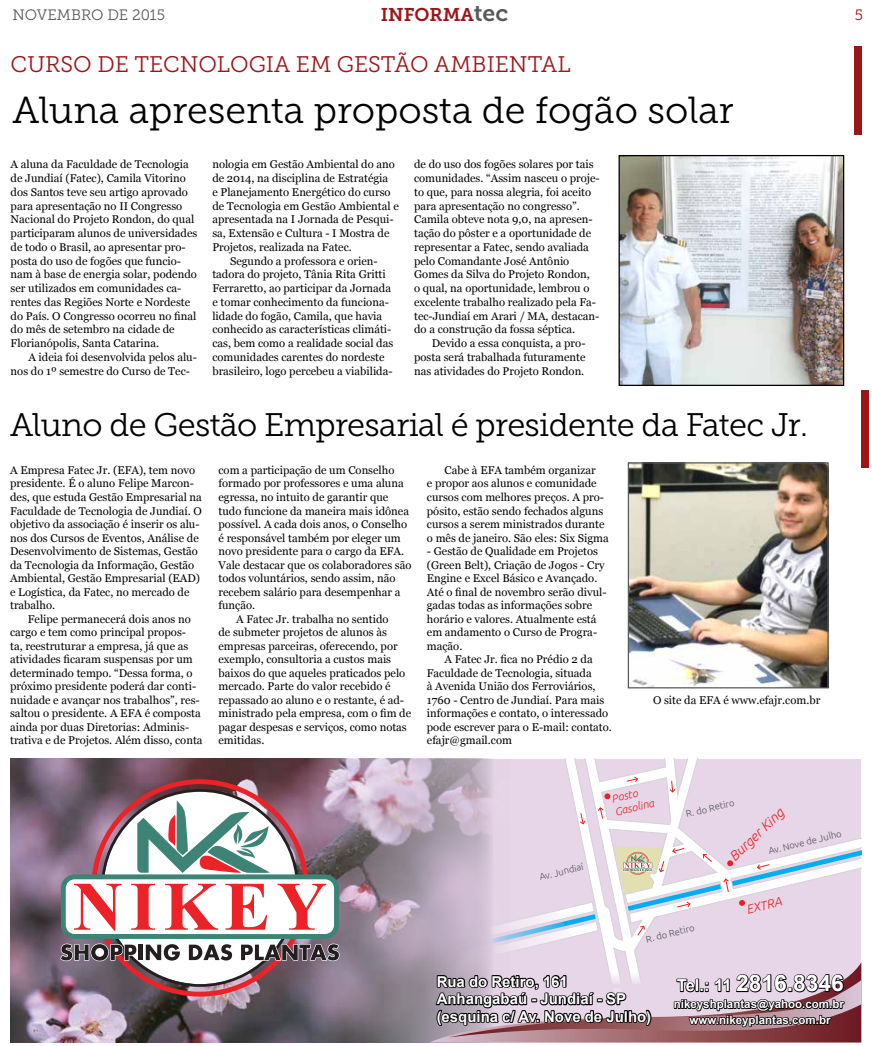
<style>
.page{position:relative;width:872px;height:1046px;background:#fff}
.page>*{position:absolute;margin:0;border:0;box-sizing:border-box;transform-origin:0 0}
.t1{font:37.5px "Museo Slab 300";color:#000}
.t2{font:32.5px "Museo Slab 300";letter-spacing:-.02em;color:#000}
.t3{font:700 22.75px "Arial";color:#fff}
.t4{font:22.5px "Museo Slab 300";color:#9c1519}
.t5{font:18.38px "Museo Slab 700";color:#9c1519}
.t6{font:700 15px/17.5px "Arial";color:#fff}
.t7{font:15px "Museo Slab 300";color:#58595b}
.t8{font:15px "Museo Slab 300";color:#9c1519}
.t9{font:italic 300 13.75px "Ubuntu";color:#ec2227}
.t10{font:italic 300 12.62px "Ubuntu";color:#ec2227}
.t11{font:700 11.5px/15.8px "Arial";color:#fff;text-align:center}
.t12{font:11.25px/13.5px "Georgia";color:#000}
.t13{font:italic 300 11px/13.2px "Ubuntu";color:#ec2227}
.t14{font:300 9.5px "Ubuntu";color:#58595b}
.s1{font-size:23px;color:#58595b}
.s2{font-size:16.5px}
</style>
<div class="page">
<div style="left:853px;top:46px;width:8px;height:89px;background:#9c1519"></div>
<img style="left:620px;top:157px;width:222px;height:227px">
<div style="left:618px;top:155px;width:226px;height:231px;border:1px solid #000"></div>
<img style="left:11px;top:758px;width:498px;height:284px">
<svg style="left:91px;top:779px;width:217px;height:217px;background:#81515b"></svg>
<svg style="left:101px;top:789px;width:198px;height:197px"></svg>
<svg style="left:59px;top:800px;width:281px;height:161px"></svg>
<svg style="left:548px;top:758px;width:313px;height:86px;background:#e9dbea"></svg>
<svg style="left:668px;top:779px;width:8px;height:15px"></svg>
<svg style="left:579px;top:811px;width:7px;height:14px"></svg>
<svg style="left:597px;top:805px;width:7px;height:14px"></svg>
<svg style="left:625px;top:775px;width:13px;height:8px"></svg>
<svg style="left:604px;top:793px;width:6px;height:6px"></svg>
<svg style="left:429px;top:844px;width:432px;height:198px;background:#c1b2bf"></svg>
<div style="left:861px;top:390px;width:8px;height:77px;background:#9c1519"></div>
<img style="left:630px;top:464px;width:196px;height:222px">
<div style="left:628px;top:462px;width:200px;height:226px;border:1px solid #58595b"></div>
<h3 class="t7" style="left:12px;top:6px;width:154px">NOVEMBRO DE 2015</h3>
<h3 class="t5" style="left:381px;top:4px;width:129px">INFORMA<span class="s1">tec</span></h3>
<h3 class="t8" style="left:854px;top:6px;width:10px">5</h3>
<h3 class="t4" style="left:11px;top:52px;width:561px">CURSO DE TECNOLOGIA EM GESTÃO AMBIENTAL</h3>
<h1 class="t1" style="left:12px;top:90px;width:723px">Aluna apresenta proposta de fogão solar</h1>
<p class="t12" style="left:11px;top:157px;width:188px">A aluna da Faculdade de Tecnologia de Jundiaí (Fatec), Camila Vitorino dos Santos teve seu artigo aprovado para apresentação no II Congresso Nacional do Projeto Rondon, do qual participaram alunos de universidades de todo o Brasil, ao apresentar pro&shy;posta do uso de fogões que funcio&shy;nam à base de energia solar, podendo ser utilizados em comunidades ca&shy;rentes das Regiões Norte e Nordeste do País. O Congresso ocorreu no final do mês de setembro na cidade de Florianópolis, Santa Catarina.</p>
<p class="t12" style="left:11px;top:349px;width:188px;text-indent:18px">A ideia foi desenvolvida pelos alu&shy;nos do 1º semestre do Curso de Tec-</p>
<p class="t12" style="left:212px;top:157px;width:184px">nologia em Gestão Ambiental do ano</p>
<p class="t12" style="left:212px;top:171px;width:177px">de 2014, na disciplina de Estratégia</p>
<p class="t12" style="left:212px;top:185px;width:180px">e Planejamento Energético do curso</p>
<p class="t12" style="left:212px;top:198px;width:188px">de Tecnologia em Gestão Ambiental e</p>
<p class="t12" style="left:212px;top:212px;width:183px">apresentada na I Jornada de Pesqui-</p>
<p class="t12" style="left:212px;top:226px;width:179px">sa, Extensão e Cultura - I Mostra de</p>
<p class="t12" style="left:212px;top:240px;width:141px">Projetos, realizada na Fatec.</p>
<p class="t12" style="left:230px;top:253px;width:149px">Segundo a professora e orien-</p>
<p class="t12" style="left:212px;top:267px;width:175px">tadora do projeto, Tânia Rita Gritti</p>
<p class="t12" style="left:212px;top:281px;width:180px">Ferraretto, ao participar da Jornada</p>
<p class="t12" style="left:212px;top:295px;width:178px">e tomar conhecimento da funciona-</p>
<p class="t12" style="left:212px;top:308px;width:171px">lidade do fogão, Camila, que havia</p>
<p class="t12" style="left:212px;top:322px;width:181px">conhecido as características climáti-</p>
<p class="t12" style="left:212px;top:336px;width:182px">cas, bem como a realidade social das</p>
<p class="t12" style="left:212px;top:350px;width:174px">comunidades carentes do nordeste</p>
<p class="t12" style="left:212px;top:363px;width:182px">brasileiro, logo percebeu a viabilida-</p>
<p class="t12" style="left:414px;top:157px;width:187px">de do uso dos fogões solares por tais comunidades. “Assim nasceu o proje&shy;to que, para nossa alegria, foi aceito para apresentação no congresso”.<br>Camila obteve nota 9,0, na apresen&shy;tação do pôster e a oportunidade de representar a Fatec, sendo avaliada pelo Comandante José Antônio Gomes da Silva do Projeto Rondon,<br>o qual, na oportunidade, lembrou o excelente trabalho realizado pela Fa&shy;tec-Jundiaí em Arari / MA, destacan&shy;do a construção da fossa séptica.</p>
<p class="t12" style="left:414px;top:336px;width:173px;text-align:justify;text-indent:18px">Devido a essa conquista, a pro&shy;posta será trabalhada futuramente nas atividades do Projeto Rondon.</p>
<h2 class="t2" style="left:10px;top:407px;width:799px">Aluno de Gestão Empresarial é presidente da Fatec Jr.</h2>
<p class="t12" style="left:10px;top:463px;width:193px">A Empresa Fatec Jr. (EFA), tem novo presidente. É o aluno Felipe Marcon&shy;des, que estuda Gestão Empresarial na Faculdade de Tecnologia de Jundiaí. O objetivo da associação é inserir os alu&shy;nos dos Cursos de Eventos, Análise de Desenvolvimento de Sistemas, Gestão da Tecnologia da Informação, Gestão Ambiental, Gestão Empresarial (EAD) e Logística, da Fatec, no mercado de trabalho.</p>
<p class="t12" style="left:10px;top:611px;width:194px;text-indent:18px">Felipe permanecerá dois anos no cargo e tem como principal propos-<br>ta, reestruturar a empresa, já que as atividades ficaram suspensas por um determinado tempo. “Dessa forma, o próximo presidente poderá dar conti&shy;nuidade e avançar nos trabalhos”, res&shy;saltou o presidente. A EFA é composta ainda por duas Diretorias: Adminis&shy;trativa e de Projetos. Além disso, conta</p>
<p class="t12" style="left:218px;top:463px;width:177px">com a participação de um Conselho</p>
<p class="t12" style="left:218px;top:476px;width:187px">formado por professores e uma aluna</p>
<p class="t12" style="left:218px;top:490px;width:171px">egressa, no intuito de garantir que</p>
<p class="t12" style="left:218px;top:503px;width:192px">tudo funcione da maneira mais idônea</p>
<p class="t12" style="left:218px;top:517px;width:190px">possível. A cada dois anos, o Conselho</p>
<p class="t12" style="left:218px;top:530px;width:184px">é responsável também por eleger um</p>
<p class="t12" style="left:218px;top:544px;width:187px">novo presidente para o cargo da EFA.</p>
<p class="t12" style="left:218px;top:557px;width:194px">Vale destacar que os colaboradores são</p>
<p class="t12" style="left:218px;top:571px;width:179px">todos voluntários, sendo assim, não</p>
<p class="t12" style="left:218px;top:584px;width:183px">recebem salário para desempenhar a</p>
<p class="t12" style="left:218px;top:598px;width:38px">função.</p>
<p class="t12" style="left:236px;top:611px;width:154px">A Fatec Jr. trabalha no sentido</p>
<p class="t12" style="left:218px;top:625px;width:170px">de submeter projetos de alunos às</p>
<p class="t12" style="left:218px;top:638px;width:181px">empresas parceiras, oferecendo, por</p>
<p class="t12" style="left:218px;top:652px;width:174px">exemplo, consultoria a custos mais</p>
<p class="t12" style="left:218px;top:665px;width:188px">baixos do que aqueles praticados pelo</p>
<p class="t12" style="left:218px;top:679px;width:174px">mercado. Parte do valor recebido é</p>
<p class="t12" style="left:218px;top:692px;width:187px">repassado ao aluno e o restante, é ad-</p>
<p class="t12" style="left:218px;top:706px;width:194px">ministrado pela empresa, com o fim de</p>
<p class="t12" style="left:218px;top:719px;width:190px">pagar despesas e serviços, como notas</p>
<p class="t12" style="left:218px;top:733px;width:47px">emitidas.</p>
<p class="t12" style="left:427px;top:463px;width:183px;text-indent:18px">Cabe à EFA também organizar<br>e propor aos alunos e comunidade cursos com melhores preços. A pro&shy;pósito, estão sendo fechados alguns cursos a serem ministrados durante o mês de janeiro. São eles: Six Sigma</p>
<p class="t12" style="left:427px;top:544px;width:181px">- Gestão de Qualidade em Projetos (Green Belt), Criação de Jogos - Cry<br>Engine e Excel Básico e Avançado.<br>Até o final de novembro serão divul&shy;gadas todas as informações sobre horário e valores. Atualmente está em andamento o Curso de Progra&shy;mação.</p>
<p class="t12" style="left:427px;top:652px;width:186px;text-indent:18px">A Fatec Jr. fica no Prédio 2 da<br>Faculdade de Tecnologia, situada<br>à Avenida União dos Ferroviários,<br>1760 - Centro de Jundiaí. Para mais informações e contato, o interessado pode escrever para o E-mail: contato. efajr@gmail.com</p>
<p class="t12" style="left:653px;top:692px;width:169px">O site da EFA é www.efajr.com.br</p>
<p class="t14" style="left:538px;top:871px;width:46px;rotate:-14deg">Av. Jundiaí</p>
<p class="t13" style="left:610px;top:792px;width:42px;rotate:-14deg">Posto<br>Gasolina</p>
<p class="t14" style="left:684px;top:808px;width:51px;rotate:-14deg">R. do Retiro</p>
<p class="t9" style="left:725px;top:851px;width:70px;rotate:-43deg">Burger King</p>
<p class="t14" style="left:767px;top:845px;width:77px;rotate:-14deg">Av. Nove de Julho</p>
<p class="t10" style="left:744px;top:901px;width:37px;rotate:-14deg">EXTRA</p>
<p class="t14" style="left:645px;top:933px;width:51px;rotate:-14deg">R. do Retiro</p>
<h3 class="t6" style="left:436px;top:973px;width:216px">Rua do Retiro, 161<br>Anhangabaú - Jundiaí - SP (esquina c/ Av. Nove de Julho)</h3>
<h3 class="t3" style="left:677px;top:968px;width:169px"><span class="s2">Tel.: 11</span> 2816.8346</h3>
<p class="t11" style="left:674px;top:996px;width:172px">nikeyshplantas@yahoo.com.br www.nikeyplantas.com.br</p>
</div>
